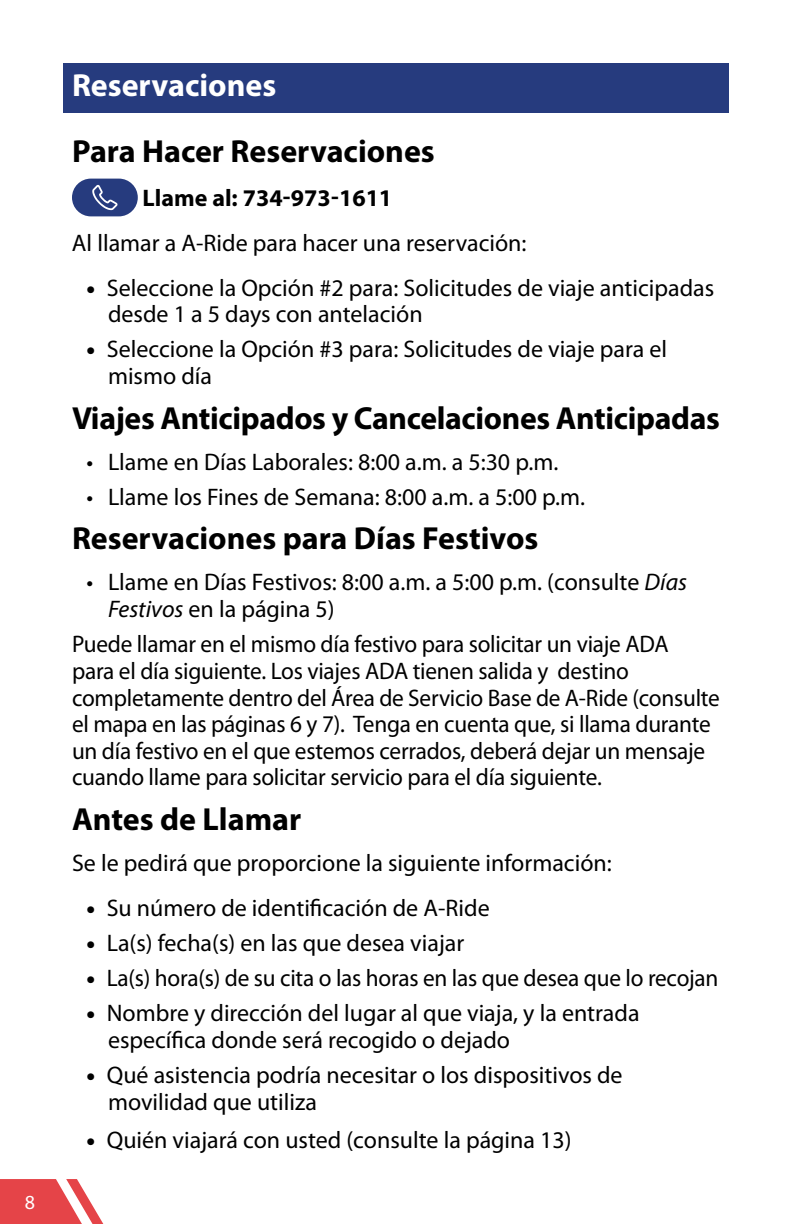
<style>
.page{position:relative;width:792px;height:1224px;background:#fff}
.page>*{position:absolute;margin:0;border:0;box-sizing:border-box;transform-origin:0 0}
.subhead_bold{font:700 32px "Myriad Pro";letter-spacing:-.005em;color:#000}
.header_1{font:700 32px "Myriad Pro";color:#fff}
.body{font:24px/26.6px "Myriad Pro";color:#000}
.body-2{font:700 24px "Myriad Pro";color:#000}
.t1{font:20px "Myriad Pro";color:#fff}
.s1{font-weight:900}
.s2{font-style:italic}
</style>
<div class="page">
<svg style="left:0;top:1179px;width:104px;height:45px"></svg>
<div style="left:63px;top:63px;width:666px;height:50px;background:#263b7e"></div>
<div style="left:72px;top:179px;width:66px;height:37px;background:#263b7e;border-radius:19px"></div>
<svg style="left:92px;top:185px;width:26px;height:25px"></svg>
<p class="t1" style="left:25px;top:1190px;width:12px">8</p>
<p class="header_1" style="left:72px;top:64px;width:206px">Reservaciones</p>
<p class="subhead_bold" style="left:72px;top:130px;width:364px">Para Hacer Reservaciones</p>
<p class="body-2" style="left:143px;top:183px;width:251px">Llame al: 734-973-1611</p>
<p class="body" style="left:72px;top:229px;width:456px">Al llamar a A-Ride para hacer una reservación:</p>
<p class="body" style="left:108px;top:274px;width:608px;text-indent:-22px"><span class="s1">•</span> Seleccione la Opción #2 para: Solicitudes de viaje anticipadas desde 1 a 5 days con antelación</p>
<p class="body" style="left:108px;top:336px;width:561px;text-indent:-22px"><span class="s1">•</span> Seleccione la Opción #3 para: Solicitudes de viaje para el mismo día</p>
<p class="subhead_bold" style="left:72px;top:397px;width:649px">Viajes Anticipados y Cancelaciones Anticipadas</p>
<p class="body" style="left:86px;top:448px;width:474px">• Llame en Días Laborales: 8:00 a.m. a 5:30 p.m.</p>
<p class="body" style="left:86px;top:483px;width:500px">• Llame los Fines de Semana: 8:00 a.m. a 5:00 p.m.</p>
<p class="subhead_bold" style="left:72px;top:518px;width:468px">Reservaciones para Días Festivos</p>
<p class="body" style="left:108px;top:569px;width:581px;text-indent:-22px">• Llame en Días Festivos: 8:00 a.m. a 5:00 p.m. (consulte <span class="s2">Días<br>Festivos</span> en la página 5)</p>
<p class="body" style="left:72px;top:631px;width:649px">Puede llamar en el mismo día festivo para solicitar un viaje ADA<br>para el día siguiente. Los viajes ADA tienen salida y destino completamente dentro del Área de Servicio Base de A-Ride (consulte el mapa en las páginas 6 y 7). Tenga en cuenta que, si llama durante un día festivo en el que estemos cerrados, deberá dejar un mensaje cuando llame para solicitar servicio para el día siguiente.</p>
<p class="subhead_bold" style="left:72px;top:798px;width:231px">Antes de Llamar</p>
<p class="body" style="left:72px;top:849px;width:541px">Se le pedirá que proporcione la siguiente información:</p>
<p class="body" style="left:86px;top:894px;width:405px"><span class="s1">•</span> Su número de identificación de A-Ride</p>
<p class="body" style="left:86px;top:929px;width:379px"><span class="s1">•</span> La(s) fecha(s) en las que desea viajar</p>
<p class="body" style="left:86px;top:964px;width:634px"><span class="s1">•</span> La(s) hora(s) de su cita o las horas en las que desea que lo recojan</p>
<p class="body" style="left:108px;top:1000px;width:533px;text-indent:-22px"><span class="s1">•</span> Nombre y dirección del lugar al que viaja, y la entrada específica donde será recogido o dejado</p>
<p class="body" style="left:108px;top:1061px;width:516px;text-indent:-22px"><span class="s1">•</span> Qué asistencia podría necesitar o los dispositivos de movilidad que utiliza</p>
<p class="body" style="left:86px;top:1127px;width:487px"><span class="s1">•</span> Quién viajará con usted (consulte la página 13)</p>
</div>
